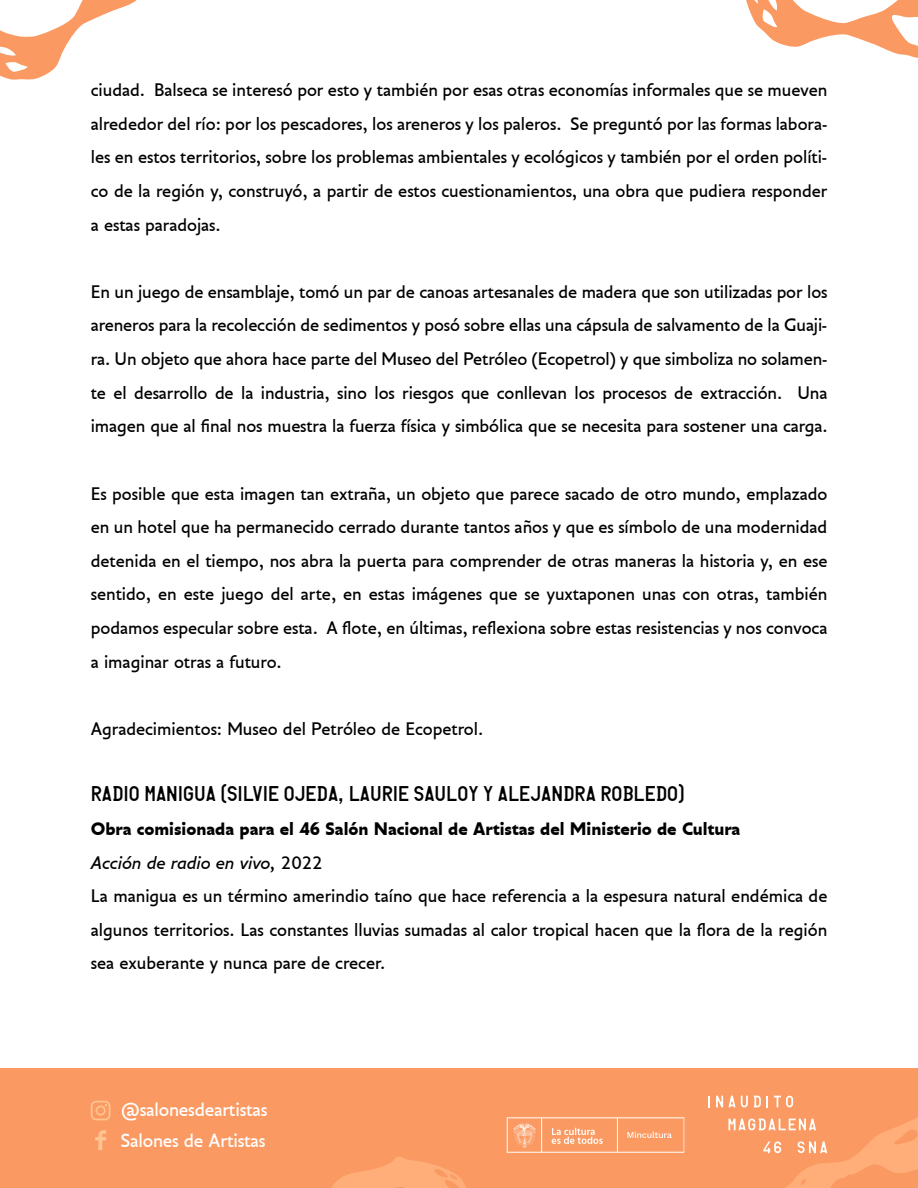
<style>
.page{position:relative;width:918px;height:1188px;background:#fff}
.page>*{position:absolute;margin:0;border:0;box-sizing:border-box;transform-origin:0 0}
.t1{font:21px "Numberplate LL Belgium";color:#000}
.t2{font:18.15px/30.9px "Cosimo";letter-spacing:-.01em;color:#fff}
.t3{font:17.25px/33.6px "Cosimo";color:#000;text-align:justify}
.s1{font-weight:700}
.s2{font-style:italic}
</style>
<div class="page">
<div style="left:0;top:1069px;width:918px;height:119px;background:#fa9a62"></div>
<svg style="left:708px;top:1096px;width:2px;height:11px"></svg>
<svg style="left:91px;top:1101px;width:19px;height:19px"></svg>
<svg style="left:95px;top:1130px;width:11px;height:20px"></svg>
<svg style="left:746px;top:0;width:172px;height:58px"></svg>
<svg style="left:0;top:0;width:137px;height:80px"></svg>
<svg style="left:716px;top:1068px;width:202px;height:120px"></svg>
<svg style="left:332px;top:1117px;width:352px;height:71px"></svg>
<p class="t3" style="left:91px;top:75px;width:738px">ciudad. Balseca se interesó por esto y también por esas otras economías informales que se mueven alrededor del río: por los pescadores, los areneros y los paleros. Se preguntó por las formas labora&shy;les en estos territorios, sobre los problemas ambientales y ecológicos y también por el orden políti&shy;co de la región y, construyó, a partir de estos cuestionamientos, una obra que pudiera responder a estas paradojas.</p>
<p class="t3" style="left:91px;top:276px;width:738px">En un juego de ensamblaje, tomó un par de canoas artesanales de madera que son utilizadas por los areneros para la recolección de sedimentos y posó sobre ellas una cápsula de salvamento de la Guaji&shy;ra. Un objeto que ahora hace parte del Museo del Petróleo (Ecopetrol) y que simboliza no solamen&shy;te el desarrollo de la industria, sino los riesgos que conllevan los procesos de extracción. Una imagen que al final nos muestra la fuerza física y simbólica que se necesita para sostener una carga.</p>
<p class="t3" style="left:91px;top:478px;width:738px">Es posible que esta imagen tan extraña, un objeto que parece sacado de otro mundo, emplazado en un hotel que ha permanecido cerrado durante tantos años y que es símbolo de una modernidad detenida en el tiempo, nos abra la puerta para comprender de otras maneras la historia y, en ese sentido, en este juego del arte, en estas imágenes que se yuxtaponen unas con otras, también podamos especular sobre esta. A flote, en últimas, reflexiona sobre estas resistencias y nos convoca a imaginar otras a futuro.</p>
<p class="t3" style="left:91px;top:713px;width:394px">Agradecimientos: Museo del Petróleo de Ecopetrol.</p>
<p class="t1" style="left:91px;top:780px;width:595px">RADIO MANIGUA (SILVIE OJEDA, LAURIE SAULOY Y ALEJANDRA ROBLEDO)</p>
<p class="t3" style="left:91px;top:813px;width:738px;text-align:left"><span class="s1">Obra comisionada para el 46 Salón Nacional de Artistas del Ministerio de Cultura<br></span><span class="s2">Acción de radio en vivo,</span> 2022<br>La manigua es un término amerindio taíno que hace referencia a la espesura natural endémica de algunos territorios. Las constantes lluvias sumadas al calor tropical hacen que la flora de la región sea exuberante y nunca pare de crecer.</p>
<p class="t2" style="left:121px;top:1096px;width:148px">@salonesdeartistas<br>Salones de Artistas</p>
</div>
